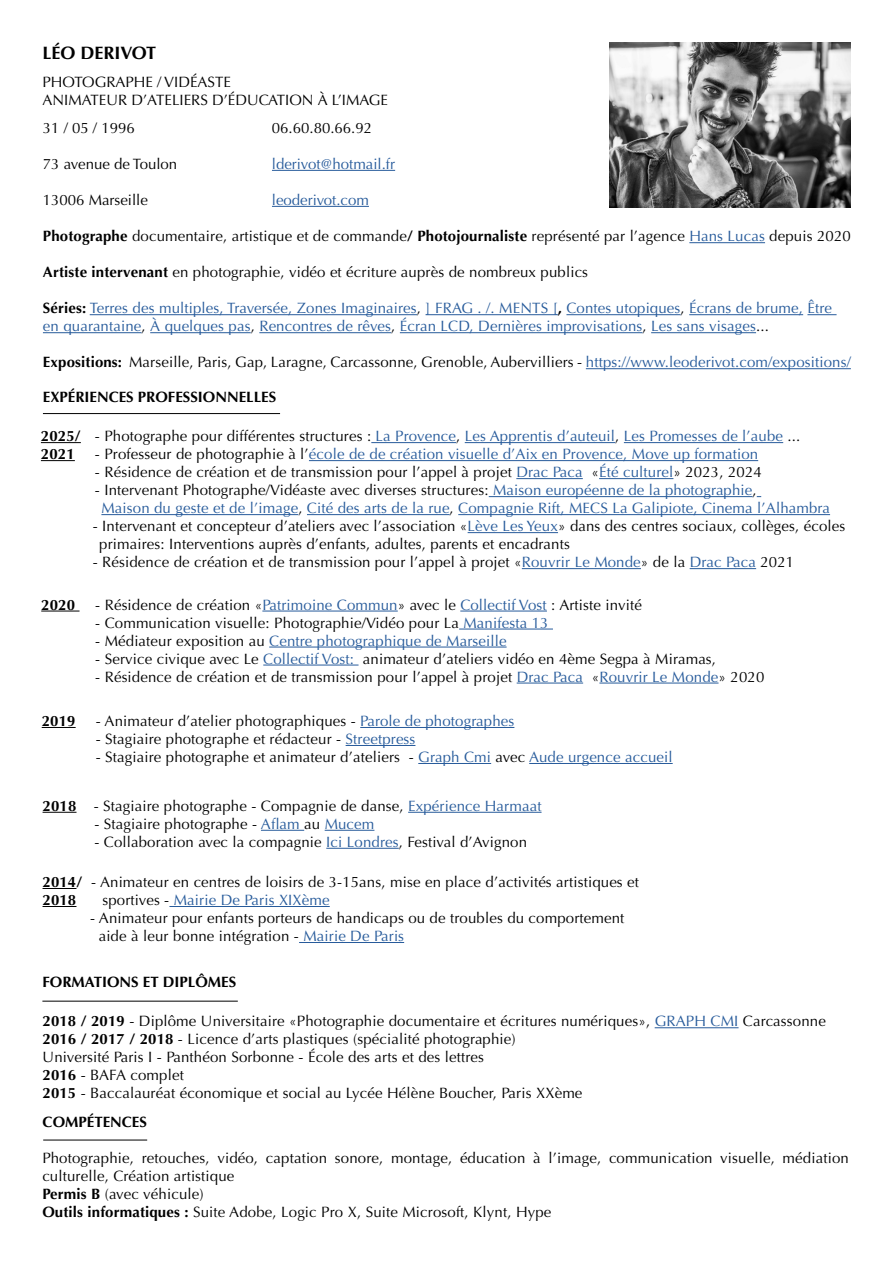
<style>
.page{position:relative;width:893px;height:1263px;background:#fff}
.page>*{position:absolute;margin:0;border:0;box-sizing:border-box;transform-origin:0 0}
.t1{font:700 18px "Optima";color:#000}
.t2{font:15px/18px "Optima";letter-spacing:.01em;color:#000}
.t3{font:15px/18px "Optima";letter-spacing:.01em;color:#275b9b}
.t4{font:700 15px "Optima";color:#000}
.s1{font-weight:700}
.s2{color:#275b9b}
.s3{font-weight:700;color:#000}
.s4{color:#000}
</style>
<div class="page">
<hr style="left:272px;top:170px;width:123px;height:1px;background:#275b9b">
<hr style="left:272px;top:206px;width:97px;height:1px;background:#275b9b">
<hr style="left:655px;top:1027px;width:84px;height:1px;background:#275b9b">
<hr style="left:43px;top:812px;width:34px;height:1px;background:#000">
<hr style="left:408px;top:812px;width:134px;height:1px;background:#275b9b">
<hr style="left:261px;top:830px;width:43px;height:1px;background:#275b9b">
<hr style="left:325px;top:830px;width:49px;height:1px;background:#275b9b">
<hr style="left:326px;top:848px;width:73px;height:1px;background:#275b9b">
<hr style="left:42px;top:1001px;width:196px;height:1px;background:#000">
<hr style="left:43px;top:413px;width:237px;height:1px;background:#000">
<hr style="left:43px;top:1140px;width:104px;height:1px;background:#000">
<hr style="left:689px;top:242px;width:76px;height:1px;background:#275b9b">
<hr style="left:90px;top:314px;width:327px;height:1px;background:#275b9b">
<hr style="left:426px;top:314px;width:132px;height:1px;background:#275b9b">
<hr style="left:566px;top:314px;width:115px;height:1px;background:#275b9b">
<hr style="left:689px;top:314px;width:114px;height:1px;background:#275b9b">
<hr style="left:807px;top:314px;width:30px;height:1px;background:#275b9b">
<hr style="left:43px;top:332px;width:99px;height:1px;background:#275b9b">
<hr style="left:150px;top:332px;width:101px;height:1px;background:#275b9b">
<hr style="left:259px;top:332px;width:132px;height:1px;background:#275b9b">
<hr style="left:400px;top:332px;width:242px;height:1px;background:#275b9b">
<hr style="left:651px;top:332px;width:105px;height:1px;background:#275b9b">
<hr style="left:586px;top:368px;width:265px;height:1px;background:#275b9b">
<hr style="left:43px;top:888px;width:33px;height:1px;background:#000">
<hr style="left:43px;top:906px;width:33px;height:1px;background:#000">
<hr style="left:169px;top:906px;width:161px;height:1px;background:#275b9b">
<hr style="left:299px;top:942px;width:105px;height:1px;background:#275b9b">
<img style="left:609px;top:43px;width:241px;height:165px">
<hr style="left:41px;top:611px;width:39px;height:1px;background:#000">
<hr style="left:262px;top:611px;width:136px;height:1px;background:#275b9b">
<hr style="left:460px;top:611px;width:87px;height:1px;background:#275b9b">
<hr style="left:459px;top:629px;width:94px;height:1px;background:#275b9b">
<hr style="left:269px;top:647px;width:238px;height:1px;background:#275b9b">
<hr style="left:263px;top:665px;width:96px;height:1px;background:#275b9b">
<hr style="left:517px;top:683px;width:66px;height:1px;background:#275b9b">
<hr style="left:599px;top:683px;width:119px;height:1px;background:#275b9b">
<hr style="left:42px;top:727px;width:34px;height:1px;background:#000">
<hr style="left:360px;top:727px;width:154px;height:1px;background:#275b9b">
<hr style="left:346px;top:745px;width:69px;height:1px;background:#275b9b">
<hr style="left:418px;top:763px;width:73px;height:1px;background:#275b9b">
<hr style="left:529px;top:763px;width:144px;height:1px;background:#275b9b">
<hr style="left:41px;top:442px;width:40px;height:1px;background:#000">
<hr style="left:371px;top:442px;width:85px;height:1px;background:#275b9b">
<hr style="left:465px;top:442px;width:150px;height:1px;background:#275b9b">
<hr style="left:624px;top:442px;width:159px;height:1px;background:#275b9b">
<hr style="left:41px;top:460px;width:34px;height:1px;background:#000">
<hr style="left:309px;top:460px;width:449px;height:1px;background:#275b9b">
<hr style="left:516px;top:478px;width:67px;height:1px;background:#275b9b">
<hr style="left:599px;top:478px;width:74px;height:1px;background:#275b9b">
<hr style="left:489px;top:496px;width:264px;height:1px;background:#275b9b">
<hr style="left:101px;top:514px;width:197px;height:1px;background:#275b9b">
<hr style="left:307px;top:514px;width:143px;height:1px;background:#275b9b">
<hr style="left:458px;top:514px;width:372px;height:1px;background:#275b9b">
<hr style="left:468px;top:532px;width:90px;height:1px;background:#275b9b">
<hr style="left:522px;top:568px;width:119px;height:1px;background:#275b9b">
<hr style="left:690px;top:568px;width:66px;height:1px;background:#275b9b">
<p class="t1" style="left:43px;top:43px;width:115px">LÉO DERIVOT</p>
<p class="t2" style="left:43px;top:73px;width:347px">PHOTOGRAPHE / VIDÉASTE<br>ANIMATEUR D’ATELIERS D’ÉDUCATION À L’IMAGE</p>
<p class="t2" style="left:43px;top:119px;width:93px">31 / 05 / 1996</p>
<p class="t2" style="left:43px;top:155px;width:136px">73 avenue de Toulon</p>
<p class="t2" style="left:43px;top:191px;width:107px">13006 Marseille</p>
<p class="t2" style="left:272px;top:119px;width:102px">06.60.80.66.92</p>
<p class="t3" style="left:272px;top:155px;width:125px">lderivot@hotmail.fr</p>
<p class="t3" style="left:272px;top:191px;width:98px">leoderivot.com</p>
<p class="t2" style="left:43px;top:227px;width:809px"><span class="s1">Photographe</span> documentaire, artistique et de commande<span class="s1">/ Photojournaliste</span> représenté par l’agence <span class="s2">Hans Lucas</span> depuis 2020</p>
<p class="t2" style="left:43px;top:263px;width:547px"><span class="s1">Artiste intervenant</span> en photographie, vidéo et écriture auprès de nombreux publics</p>
<p class="t3" style="left:43px;top:299px;width:791px"><span class="s3">Séries:</span> Terres des multiples, Traversée, Zones Imaginaires<span class="s4">,</span> ] FRAG . /. MENTS [<span class="s3">,</span> Contes utopiques<span class="s4">,</span> Écrans de brume, Être en quarantaine<span class="s4">,</span> À quelques pas<span class="s4">,</span> Rencontres de rêves<span class="s4">,</span> Écran LCD, Dernières improvisations<span class="s4">,</span> Les sans visages<span class="s4">...</span></p>
<p class="t2" style="left:43px;top:353px;width:809px"><span class="s1">Expositions:</span> Marseille, Paris, Gap, Laragne, Carcassonne, Grenoble, Aubervilliers - <span class="s2">https://www.leoderivot.com/expositions/</span></p>
<p class="t4" style="left:43px;top:388px;width:235px">EXPÉRIENCES PROFESSIONNELLES</p>
<p class="t3" style="left:41px;top:427px;width:761px"><span class="s3">2025/</span> <span class="s4">- Photographe pour différentes structures :</span> La Provence<span class="s4">,</span> Les Apprentis d’auteuil<span class="s4">,</span> Les Promesses de l’aube <span class="s4">...<br></span><span class="s3">2021</span></p>
<p class="t3" style="left:95px;top:445px;width:665px"><span class="s4">- Professeur de photographie à l’</span>école de de création visuelle d’Aix en Provence, Move up formation</p>
<p class="t2" style="left:95px;top:463px;width:668px">- Résidence de création et de transmission pour l’appel à projet <span class="s2">Drac Paca</span> «<span class="s2">Été culturel</span>» 2023, 2024</p>
<p class="t3" style="left:101px;top:481px;width:730px;text-indent:-6px"><span class="s4">- Intervenant Photographe/Vidéaste avec diverses structures:</span> Maison européenne de la photographie<span class="s4">,<br></span>Maison du geste et de l’image<span class="s4">,</span> Cité des arts de la rue<span class="s4">,</span> Compagnie Rift, MECS La Galipiote, Cinema l’Alhambra</p>
<p class="t2" style="left:99px;top:517px;width:748px;text-indent:-6px">- Intervenant et concepteur d’ateliers avec l’association «<span class="s2">Lève Les Yeux</span>» dans des centres sociaux, collèges, écoles primaires: Interventions auprès d’enfants, adultes, parents et encadrants</p>
<p class="t2" style="left:93px;top:553px;width:703px">- Résidence de création et de transmission pour l’appel à projet «<span class="s2">Rouvrir Le Monde</span>» de la <span class="s2">Drac Paca</span> 2021</p>
<p class="t4" style="left:41px;top:596px;width:35px">2020</p>
<p class="t2" style="left:95px;top:596px;width:548px">- Résidence de création «<span class="s2">Patrimoine Commun</span>» avec le <span class="s2">Collectif Vost</span> : Artiste invité</p>
<p class="t2" style="left:95px;top:614px;width:455px">- Communication visuelle: Photographie/Vidéo pour La <span class="s2">Manifesta 13</span></p>
<p class="t3" style="left:95px;top:632px;width:413px"><span class="s4">- Médiateur exposition au</span> Centre photographique de Marseille</p>
<p class="t2" style="left:95px;top:650px;width:622px">- Service civique avec Le <span class="s2">Collectif Vost:</span> animateur d’ateliers vidéo en 4ème Segpa à Miramas,</p>
<p class="t2" style="left:95px;top:668px;width:671px">- Résidence de création et de transmission pour l’appel à projet <span class="s2">Drac Paca</span> «<span class="s2">Rouvrir Le Monde</span>» 2020</p>
<p class="t4" style="left:42px;top:712px;width:35px">2019</p>
<p class="t2" style="left:96px;top:712px;width:420px">- Animateur d’atelier photographiques - <span class="s2">Parole de photographes</span></p>
<p class="t2" style="left:96px;top:730px;width:321px">- Stagiaire photographe et rédacteur - <span class="s2">Streetpress</span></p>
<p class="t2" style="left:96px;top:748px;width:578px">- Stagiaire photographe et animateur d’ateliers - <span class="s2">Graph Cmi</span> avec <span class="s2">Aude urgence accueil</span></p>
<p class="t2" style="left:43px;top:797px;width:500px"><span class="s1">2018</span> - Stagiaire photographe - Compagnie de danse, <span class="s2">Expérience Harmaat</span></p>
<p class="t2" style="left:94px;top:815px;width:282px">- Stagiaire photographe - <span class="s2">Aflam</span> au <span class="s2">Mucem</span></p>
<p class="t2" style="left:94px;top:833px;width:434px">- Collaboration avec la compagnie <span class="s2">Ici Londres</span>, Festival d’Avignon</p>
<p class="t2" style="left:43px;top:873px;width:598px"><span class="s1">2014/</span> - Animateur en centres de loisirs de 3-15ans, mise en place d’activités artistiques et<br><span class="s1">2018</span></p>
<p class="t3" style="left:102px;top:891px;width:229px"><span class="s4">sportives -</span> Mairie De Paris XIXème</p>
<p class="t2" style="left:99px;top:909px;width:527px;text-indent:-9px">- Animateur pour enfants porteurs de handicaps ou de troubles du comportement aide à leur bonne intégration - <span class="s2">Mairie De Paris</span></p>
<p class="t4" style="left:42px;top:973px;width:195px">FORMATIONS ET DIPLÔMES</p>
<p class="t2" style="left:43px;top:1012px;width:785px"><span class="s1">2018 / 2019</span> - Diplôme Universitaire «Photographie documentaire et écritures numériques», <span class="s2">GRAPH CMI</span> Carcassonne <span class="s1">2016 / 2017 / 2018</span> - Licence d’arts plastiques (spécialité photographie)<br>Université Paris I - Panthéon Sorbonne - École des arts et des lettres<br><span class="s1">2016</span> - BAFA complet<br><span class="s1">2015</span> - Baccalauréat économique et social au Lycée Hélène Boucher, Paris XXème</p>
<p class="t4" style="left:43px;top:1114px;width:106px">COMPÉTENCES</p>
<p class="t2" style="left:42px;top:1149px;width:808px">Photographie, retouches, vidéo, captation sonore, montage, éducation à l’image, communication visuelle, médiation culturelle, Création artistique<br><span class="s1">Permis B</span> (avec véhicule)<br><span class="s1">Outils informatiques :</span> Suite Adobe, Logic Pro X, Suite Microsoft, Klynt, Hype</p>
</div>
